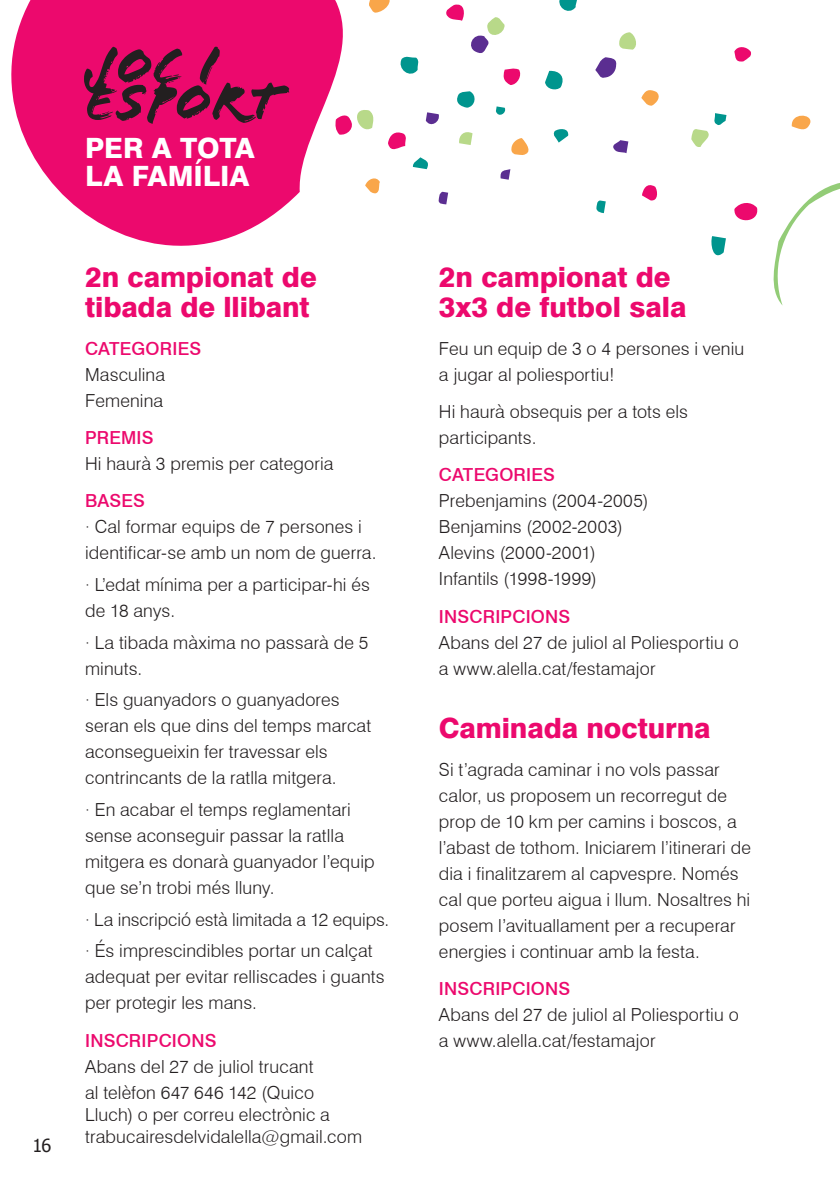
<style>
.page{position:relative;width:840px;height:1191px;background:#fff}
.page>*{position:absolute;margin:0;border:0;box-sizing:border-box;transform-origin:0 0}
.t1{font:56px "Flood";color:#231f20}
.t2{font:800 28px/30px "Swiss 721 BT";color:#ec096d}
.t3{font:800 28px/28px "Swiss 721 BT";letter-spacing:.125em;color:#fff}
.t4{font:300 18px/26px "Swiss 721 BT";letter-spacing:.01em;color:#231f20}
.t5{font:500 18px "Swiss 721 BT";letter-spacing:.01em;color:#ec096d}
.t6{font:18px "Tahoma";color:#231f20}
</style>
<div class="page">
<svg style="left:11px;top:0;width:365px;height:246px;fill:#ec096d"></svg>
<svg style="left:734px;top:47px;width:17px;height:15px"></svg>
<svg style="left:711px;top:236px;width:14px;height:20px"></svg>
<svg style="left:335px;top:106px;width:40px;height:30px"></svg>
<svg style="left:365px;top:175px;width:15px;height:18px"></svg>
<svg style="left:773px;top:115px;width:66px;height:190px"></svg>
<svg style="left:553px;top:129px;width:16px;height:14px"></svg>
<svg style="left:459px;top:132px;width:13px;height:13px"></svg>
<svg style="left:438px;top:192px;width:10px;height:12px"></svg>
<svg style="left:596px;top:200px;width:9px;height:13px"></svg>
<svg style="left:500px;top:169px;width:10px;height:11px"></svg>
<svg style="left:642px;top:185px;width:15px;height:16px"></svg>
<svg style="left:511px;top:138px;width:18px;height:17px"></svg>
<svg style="left:388px;top:112px;width:51px;height:57px"></svg>
<svg style="left:613px;top:140px;width:15px;height:14px"></svg>
<svg style="left:496px;top:106px;width:10px;height:9px"></svg>
<svg style="left:734px;top:203px;width:24px;height:18px"></svg>
<svg style="left:400px;top:56px;width:19px;height:18px"></svg>
<svg style="left:503px;top:68px;width:18px;height:17px"></svg>
<svg style="left:457px;top:91px;width:18px;height:17px"></svg>
<svg style="left:641px;top:90px;width:18px;height:16px"></svg>
<svg style="left:545px;top:70px;width:18px;height:20px"></svg>
<svg style="left:368px;top:0;width:22px;height:13px"></svg>
<svg style="left:595px;top:57px;width:22px;height:21px"></svg>
<svg style="left:446px;top:4px;width:59px;height:49px"></svg>
<svg style="left:559px;top:0;width:18px;height:11px"></svg>
<svg style="left:619px;top:32px;width:17px;height:18px"></svg>
<svg style="left:691px;top:113px;width:35px;height:34px"></svg>
<p class="t6" style="left:33px;top:1133px;width:20px">16</p>
<h1 class="t1" style="left:85px;top:33px;width:134px">JO C I</h1>
<h1 class="t1" style="left:85px;top:69px;width:129px">ESPORT</h1>
<h2 class="t3" style="left:85px;top:134px;width:132px">per atota la fam</h2>
<h2 class="t3" style="left:193px;top:162px;width:26px">ília</h2>
<h2 class="t2" style="left:85px;top:261px;width:233px">2n campionat de tibada de llibant</h2>
<p class="t5" style="left:85px;top:337px;width:117px">CATEGORIES</p>
<p class="t4" style="left:85px;top:361px;width:81px">Masculina<br>Femenina</p>
<p class="t5" style="left:85px;top:426px;width:70px">PREMIS</p>
<p class="t4" style="left:85px;top:450px;width:250px">Hi haurà 3 premis per categoria</p>
<p class="t5" style="left:85px;top:490px;width:61px">BASES</p>
<p class="t4" style="left:85px;top:513px;width:293px">· Cal formar equips de 7 persones i identificar-se amb un nom de guerra.</p>
<p class="t4" style="left:85px;top:571px;width:286px">· L’edat mínima per a participar-hi és de 18 anys.</p>
<p class="t4" style="left:85px;top:629px;width:284px">· La tibada màxima no passarà de 5 minuts.</p>
<p class="t4" style="left:85px;top:686px;width:287px">· Els guanyadors o guanyadores seran els que dins del temps marcat aconsegueixin fer travessar els contrincants de la ratlla mitgera.</p>
<p class="t4" style="left:85px;top:796px;width:291px">· En acabar el temps reglamentari sense aconseguir passar la ratlla mitgera es donarà guanyador l’equip que se’n trobi més lluny.</p>
<p class="t4" style="left:85px;top:903px;width:305px;line-height:31.6px">· La inscripció està limitada a 12 equips. · És imprescindibles portar un calçat</p>
<p class="t4" style="left:85px;top:964px;width:301px">adequat per evitar relliscades i guants per protegir les mans.</p>
<p class="t5" style="left:85px;top:1029px;width:133px">INSCRIPCIONS</p>
<p class="t4" style="left:85px;top:1053px;width:230px">Abans del 27 de juliol trucant al telèfon 647 646 142 (Quico</p>
<p class="t4" style="left:85px;top:1103px;width:278px;line-height:22px">Lluch) o per correu electrònic a trabucairesdelvidalella@gmail.com</p>
<h2 class="t2" style="left:438px;top:261px;width:249px">2n campionat de<br>3x3 de futbol sala</h2>
<p class="t4" style="left:438px;top:335px;width:307px">Feu un equip de 3 o 4 persones i veniu a jugar al poliesportiu!</p>
<p class="t4" style="left:438px;top:398px;width:250px">Hi haurà obsequis per a tots els participants.</p>
<p class="t5" style="left:438px;top:464px;width:117px">CATEGORIES</p>
<p class="t4" style="left:438px;top:488px;width:211px">Prebenjamins (2004-2005)<br>Benjamins (2002-2003)<br>Alevins (2000-2001)<br>Infantils (1998-1999)</p>
<p class="t5" style="left:438px;top:605px;width:133px">INSCRIPCIONS</p>
<p class="t4" style="left:438px;top:629px;width:301px">Abans del 27 de juliol al Poliesportiu o a www.alella.cat/festamajor</p>
<h2 class="t2" style="left:438px;top:713px;width:273px">Caminada nocturna</h2>
<p class="t4" style="left:438px;top:756px;width:313px">Si t’agrada caminar i no vols passar calor, us proposem un recorregut de prop de 10 km per camins i boscos, a l’abast de tothom. Iniciarem l’itinerari de dia i finalitzarem al capvespre. Només cal que porteu aigua i llum. Nosaltres hi posem l’avituallament per a recuperar energies i continuar amb la festa.</p>
<p class="t5" style="left:438px;top:978px;width:133px">INSCRIPCIONS</p>
<p class="t4" style="left:438px;top:1001px;width:301px">Abans del 27 de juliol al Poliesportiu o a www.alella.cat/festamajor</p>
</div>
